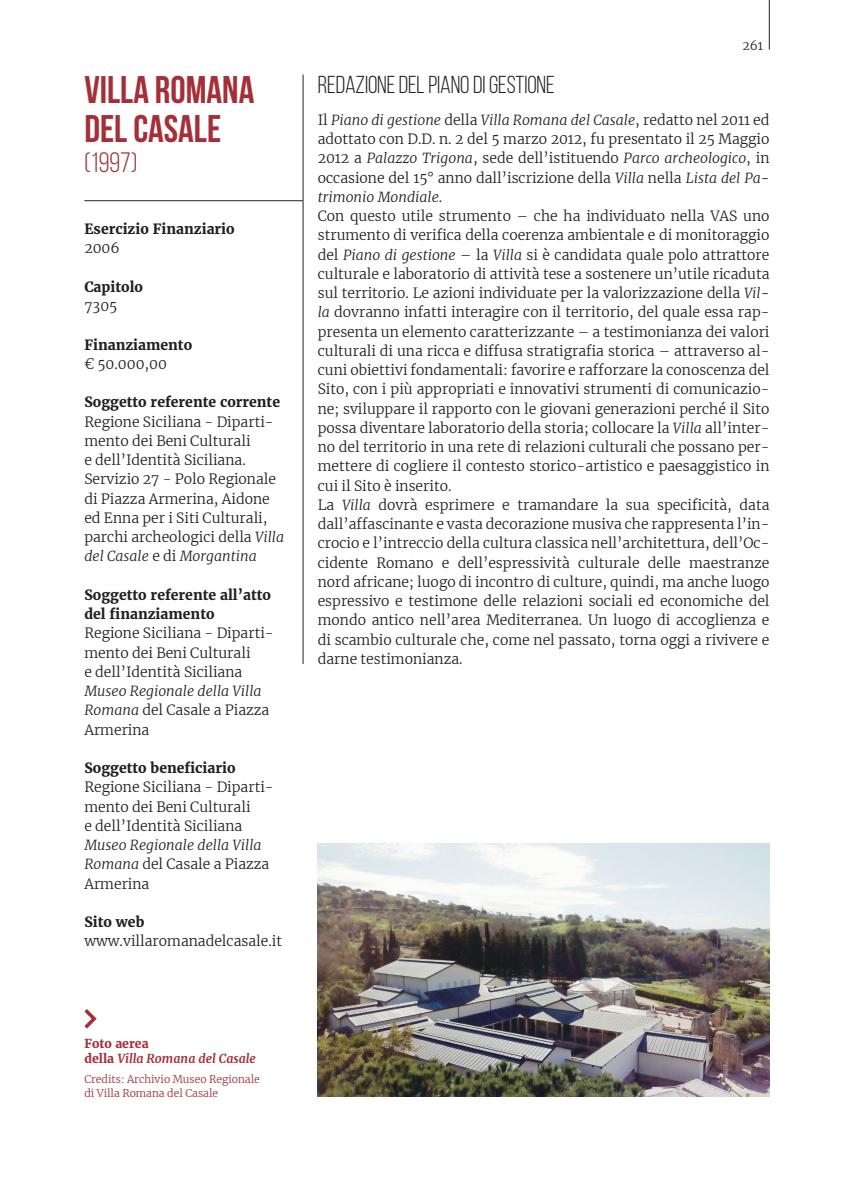
<style>
.page{position:relative;width:844px;height:1191px;background:#fff}
.page>*{position:absolute;margin:0;border:0;box-sizing:border-box;transform-origin:0 0}
.t1{font:700 38.5px/38.5px "Bebas Neue";color:#a52f38}
.t2{font:28px "Bebas Neue";color:#a52f38}
.t3{font:24.5px "Bebas Neue";letter-spacing:-.005em;color:#231f20}
.t4{font:300 14px/19.2px "Merriweather";color:#231f20}
.t5{font:700 14px/19.2px "Merriweather";color:#231f20}
.t6{font:italic 300 14px/19.2px "Merriweather";color:#231f20}
.t7{font:italic 700 12.25px/15.8px "Merriweather";color:#a52f38}
.t8{font:300 12.25px "Merriweather";color:#231f20}
.t9{font:300 10.5px/14px "Merriweather";color:#a52f38}
.s1{font-style:italic}
.s2{font-style:normal}
</style>
<div class="page">
<hr style="left:768px;top:0;width:1px;height:50px;background:#231f20">
<hr style="left:303px;top:74px;width:1px;height:590px;background:#231f20">
<hr style="left:84px;top:200px;width:219px;height:1px;background:#231f20">
<svg style="left:84px;top:1009px;width:13px;height:20px"></svg>
<img style="left:317px;top:843px;width:452px;height:253px">
<h1 class="t1" style="left:84px;top:70px;width:171px">VILLA ROMANA<br>DEL CASALE</h1>
<h2 class="t2" style="left:84px;top:147px;width:54px">(1997)</h2>
<p class="t5" style="left:84px;top:219px;width:152px">Esercizio Finanziario</p>
<p class="t4" style="left:84px;top:238px;width:37px">2006</p>
<p class="t5" style="left:84px;top:277px;width:60px">Capitolo</p>
<p class="t4" style="left:84px;top:296px;width:34px">7305</p>
<p class="t5" style="left:84px;top:335px;width:109px">Finanziamento</p>
<p class="t4" style="left:84px;top:354px;width:84px">€ 50.000,00</p>
<p class="t5" style="left:84px;top:393px;width:197px">Soggetto referente corrente</p>
<p class="t4" style="left:84px;top:411px;width:201px">Regione Siciliana - Diparti&shy;mento dei Beni Culturali<br>e dell’Identità Siciliana.<br>Servizio 27 - Polo Regionale di Piazza Armerina, Aidone ed Enna per i Siti Culturali, parchi archeologici della <span class="s1">Villa del Casale</span> e di <span class="s1">Morgantina</span></p>
<p class="t5" style="left:84px;top:585px;width:188px">Soggetto referente all’atto del finanziamento</p>
<p class="t4" style="left:84px;top:623px;width:191px">Regione Siciliana - Diparti&shy;mento dei Beni Culturali<br>e dell’Identità Siciliana</p>
<p class="t6" style="left:84px;top:681px;width:186px">Museo Regionale della Villa<br>Romana <span class="s2">del Casale a Piazza<br>Armerina</span></p>
<p class="t5" style="left:84px;top:758px;width:153px">Soggetto beneficiario</p>
<p class="t4" style="left:84px;top:777px;width:191px">Regione Siciliana - Diparti&shy;mento dei Beni Culturali<br>e dell’Identità Siciliana</p>
<p class="t6" style="left:84px;top:835px;width:186px">Museo Regionale della Villa<br>Romana <span class="s2">del Casale a Piazza<br>Armerina</span></p>
<p class="t5" style="left:84px;top:912px;width:61px">Sito web</p>
<p class="t4" style="left:84px;top:931px;width:199px">www.villaromanadelcasale.it</p>
<h3 class="t3" style="left:318px;top:71px;width:238px">REDAZIONE DEL PIANO DI GESTIONE</h3>
<p class="t8" style="left:742px;top:37px;width:22px">261</p>
<p class="t4" style="left:317px;top:110px;width:453px">Il <span class="s1">Piano di gestione</span> della <span class="s1">Villa Romana del Casale</span>, redatto nel 2011 ed adottato con D.D. n. 2 del 5 marzo 2012, fu presentato il 25 Maggio 2012 a <span class="s1">Palazzo Trigona</span>, sede dell’istituendo <span class="s1">Parco archeologico</span>, in occasione del 15° anno dall’iscrizione della <span class="s1">Villa</span> nella <span class="s1">Lista del Pa&shy;trimonio Mondiale</span>.<br>Con questo utile strumento – che ha individuato nella VAS uno strumento di verifica della coerenza ambientale e di monitoraggio del <span class="s1">Piano di gestione</span> – la <span class="s1">Villa</span> si è candidata quale polo attrattore culturale e laboratorio di attività tese a sostenere un’utile ricaduta sul territorio. Le azioni individuate per la valorizzazione della <span class="s1">Vil&shy;la</span> dovranno infatti interagire con il territorio, del quale essa rap&shy;presenta un elemento caratterizzante – a testimonianza dei valori culturali di una ricca e diffusa stratigrafia storica – attraverso al&shy;cuni obiettivi fondamentali: favorire e rafforzare la conoscenza del Sito, con i più appropriati e innovativi strumenti di comunicazio&shy;ne; sviluppare il rapporto con le giovani generazioni perché il Sito possa diventare laboratorio della storia; collocare la <span class="s1">Villa</span> all’inter&shy;no del territorio in una rete di relazioni culturali che possano per&shy;mettere di cogliere il contesto storico-artistico e paesaggistico in cui il Sito è inserito.<br>La <span class="s1">Villa</span> dovrà esprimere e tramandare la sua specificità, data dall’affascinante e vasta decorazione musiva che rappresenta l’in&shy;crocio e l’intreccio della cultura classica nell’architettura, dell’Oc&shy;cidente Romano e dell’espressività culturale delle maestranze nord africane; luogo di incontro di culture, quindi, ma anche luogo espressivo e testimone delle relazioni sociali ed economiche del mondo antico nell’area Mediterranea. Un luogo di accoglienza e di scambio culturale che, come nel passato, torna oggi a rivivere e darne testimonianza.</p>
<p class="t7" style="left:84px;top:1035px;width:173px"><span class="s2">Foto aerea<br>della</span> Villa Romana del Casale</p>
<p class="t9" style="left:84px;top:1071px;width:177px">Credits: Archivio Museo Regionale di Villa Romana del Casale</p>
</div>
